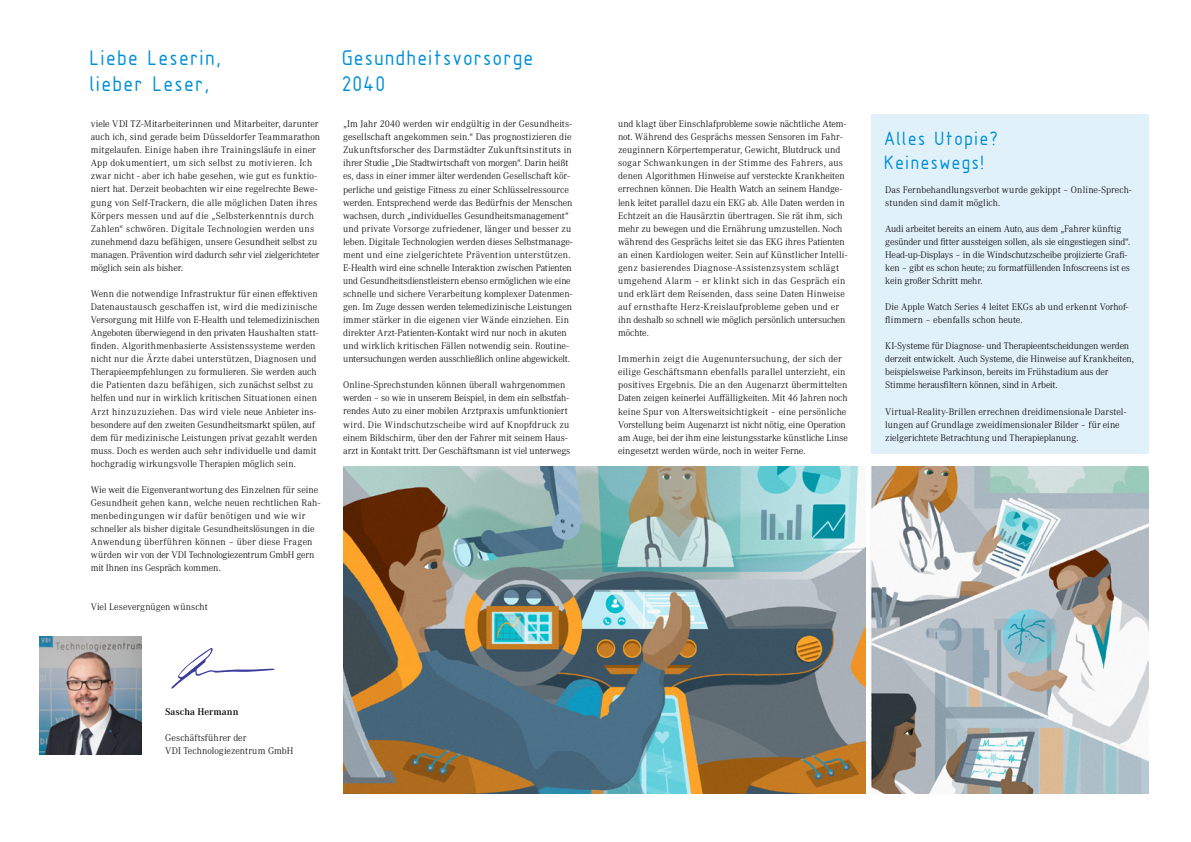
<style>
.page{position:relative;width:1191px;height:842px;background:#fff}
.page>*{position:absolute;margin:0;border:0;box-sizing:border-box;transform-origin:0 0}
.t1{font:22px/26px "Isonorm VDI";letter-spacing:-.01em;color:#0090d7;scale:.96 1}
.t2{font:20px/24px "Isonorm VDI";color:#0090d7;scale:.96 1}
.t3{font:300 10px/13.1px "Corporate A";color:#000}
.t4{font:300 10px/13.1px "Corporate A";letter-spacing:-.02em;color:#000}
.t5{font:300 10px/13.1px "Corporate A";letter-spacing:-.025em;color:#000}
.t6{font:600 10px "Corporate A";letter-spacing:.005em;color:#000}
</style>
<div class="page">
<img style="left:40px;top:636px;width:102px;height:118px">
<svg style="left:171px;top:648px;width:104px;height:41px"></svg>
<div style="left:870px;top:114px;width:278px;height:340px;background:#e1f1fa"></div>
<img style="left:343px;top:467px;width:522px;height:326px">
<img style="left:871px;top:467px;width:277px;height:326px">
<h1 class="t1" style="left:91px;top:45px;width:141px">Liebe Leserin, lieber Leser,</h1>
<p class="t3" style="left:91px;top:117px;width:231px">viele VDI TZ-Mitarbeiterinnen und Mitarbeiter, darunter auch ich, sind gerade beim Düsseldorfer Teammarathon mitgelaufen. Einige haben ihre Trainingsläufe in einer App dokumentiert, um sich selbst zu motivieren. Ich zwar nicht - aber ich habe gesehen, wie gut es funktio&shy;niert hat. Derzeit beobachten wir eine regelrechte Bewe&shy;gung von Self-Trackern, die alle möglichen Daten ihres Körpers messen und auf die „Selbsterkenntnis durch Zahlen“ schwören. Digitale Technologien werden uns zunehmend dazu befähigen, unsere Gesundheit selbst zu managen. Prävention wird dadurch sehr viel zielgerichteter möglich sein als bisher.</p>
<p class="t3" style="left:91px;top:287px;width:231px">Wenn die notwendige Infrastruktur für einen effektiven Datenaustausch geschaffen ist, wird die medizinische Versorgung mit Hilfe von E-Health und telemedizinischen Angeboten überwiegend in den privaten Haushalten statt&shy;finden. Algorithmenbasierte Assistenssysteme werden nicht nur die Ärzte dabei unterstützen, Diagnosen und Therapieempfehlungen zu formulieren. Sie werden auch die Patienten dazu befähigen, sich zunächst selbst zu helfen und nur in wirklich kritischen Situationen einen Arzt hinzuzuziehen. Das wird viele neue Anbieter ins&shy;besondere auf den zweiten Gesundheitsmarkt spülen, auf dem für medizinische Leistungen privat gezahlt werden muss. Doch es werden auch sehr individuelle und damit hochgradig wirkungsvolle Therapien möglich sein.</p>
<p class="t3" style="left:91px;top:483px;width:231px">Wie weit die Eigenverantwortung des Einzelnen für seine Gesundheit gehen kann, welche neuen rechtlichen Rah&shy;menbedingungen wir dafür benötigen und wie wir schneller als bisher digitale Gesundheitslösungen in die Anwendung überführen können – über diese Fragen würden wir von der VDI Technologiezentrum GmbH gern mit Ihnen ins Gespräch kommen.</p>
<p class="t3" style="left:91px;top:600px;width:118px">Viel Lesevergnügen wünscht</p>
<h1 class="t1" style="left:343px;top:45px;width:202px">Gesundheitsvorsorge<br>2040</h1>
<p class="t3" style="left:343px;top:117px;width:231px">„Im Jahr 2040 werden wir endgültig in der Gesundheits&shy;gesellschaft angekommen sein.“ Das prognostizieren die Zukunftsforscher des Darmstädter Zukunftsinstituts in ihrer Studie „Die Stadtwirtschaft von morgen“. Darin heißt es, dass in einer immer älter werdenden Gesellschaft kör&shy;perliche und geistige Fitness zu einer Schlüsselressource werden. Entsprechend werde das Bedürfnis der Menschen wachsen, durch „individuelles Gesundheitsmanagement“ und private Vorsorge zufriedener, länger und besser zu leben. Digitale Technologien werden dieses Selbstmanage&shy;ment und eine zielgerichtete Prävention unterstützen.<br>E-Health wird eine schnelle Interaktion zwischen Patienten und Gesundheitsdienstleistern ebenso ermöglichen wie eine schnelle und sichere Verarbeitung komplexer Datenmen&shy;gen. Im Zuge dessen werden telemedizinische Leistungen immer stärker in die eigenen vier Wände einziehen. Ein direkter Arzt-Patienten-Kontakt wird nur noch in akuten und wirklich kritischen Fällen notwendig sein. Routine&shy;untersuchungen werden ausschließlich online abgewickelt.</p>
<p class="t3" style="left:343px;top:378px;width:229px">Online-Sprechstunden können überall wahrgenommen werden – so wie in unserem Beispiel, in dem ein selbstfah&shy;rendes Auto zu einer mobilen Arztpraxis umfunktioniert wird. Die Windschutzscheibe wird auf Knopfdruck zu einem Bildschirm, über den der Fahrer mit seinem Haus&shy;arzt in Kontakt tritt. Der Geschäftsmann ist viel unterwegs</p>
<p class="t6" style="left:165px;top:705px;width:75px">Sascha Hermann</p>
<p class="t3" style="left:165px;top:731px;width:130px">Geschäftsführer der<br>VDI Technologiezentrum GmbH</p>
<p class="t3" style="left:618px;top:117px;width:230px">und klagt über Einschlafprobleme sowie nächtliche Atem&shy;not. Während des Gesprächs messen Sensoren im Fahr&shy;zeuginnern Körpertemperatur, Gewicht, Blutdruck und sogar Schwankungen in der Stimme des Fahrers, aus denen Algorithmen Hinweise auf versteckte Krankheiten errechnen können. Die Health Watch an seinem Handge&shy;lenk leitet parallel dazu ein EKG ab. Alle Daten werden in Echtzeit an die Hausärztin übertragen. Sie rät ihm, sich mehr zu bewegen und die Ernährung umzustellen. Noch während des Gesprächs leitet sie das EKG ihres Patienten an einen Kardiologen weiter. Sein auf Künstlicher Intelli&shy;genz basierendes Diagnose-Assistenzsystem schlägt umgehend Alarm – er klinkt sich in das Gespräch ein und erklärt dem Reisenden, dass seine Daten Hinweise auf ernsthafte Herz-Kreislaufprobleme geben und er ihn deshalb so schnell wie möglich persönlich untersuchen möchte.</p>
<p class="t3" style="left:618px;top:352px;width:231px">Immerhin zeigt die Augenuntersuchung, der sich der eilige Geschäftsmann ebenfalls parallel unterzieht, ein positives Ergebnis. Die an den Augenarzt übermittelten Daten zeigen keinerlei Auffälligkeiten. Mit 46 Jahren noch keine Spur von Altersweitsichtigkeit – eine persönliche Vorstellung beim Augenarzt ist nicht nötig, eine Operation am Auge, bei der ihm eine leistungsstarke künstliche Linse eingesetzt werden würde, noch in weiter Ferne.</p>
<h2 class="t2" style="left:885px;top:126px;width:122px">Alles Utopie?<br>Keineswegs!</h2>
<p class="t3" style="left:885px;top:182px;width:248px">Das Fernbehandlungsverbot wurde gekippt – Online-Sprech&shy;stunden sind damit möglich.</p>
<p class="t4" style="left:885px;top:222px;width:247px">Audi arbeitet bereits an einem Auto, aus dem „Fahrer künftig gesünder und fitter aussteigen sollen, als sie eingestiegen sind“.<br>Head-up-Displays – in die Windschutzscheibe projizierte Grafi&shy;ken – gibt es schon heute; zu formatfüllenden Infoscreens ist es kein großer Schritt mehr.</p>
<p class="t3" style="left:885px;top:300px;width:245px">Die Apple Watch Series 4 leitet EKGs ab und erkennt Vorhof&shy;flimmern – ebenfalls schon heute.</p>
<p class="t5" style="left:885px;top:339px;width:250px">KI-Systeme für Diagnose- und Therapieentscheidungen werden derzeit entwickelt. Auch Systeme, die Hinweise auf Krankheiten, beispielsweise Parkinson, bereits im Frühstadium aus der Stimme herausfiltern können, sind in Arbeit.</p>
<p class="t3" style="left:885px;top:404px;width:242px">Virtual-Reality-Brillen errechnen dreidimensionale Darstel&shy;lungen auf Grundlage zweidimensionaler Bilder – für eine zielgerichtete Betrachtung und Therapieplanung.</p>
</div>
